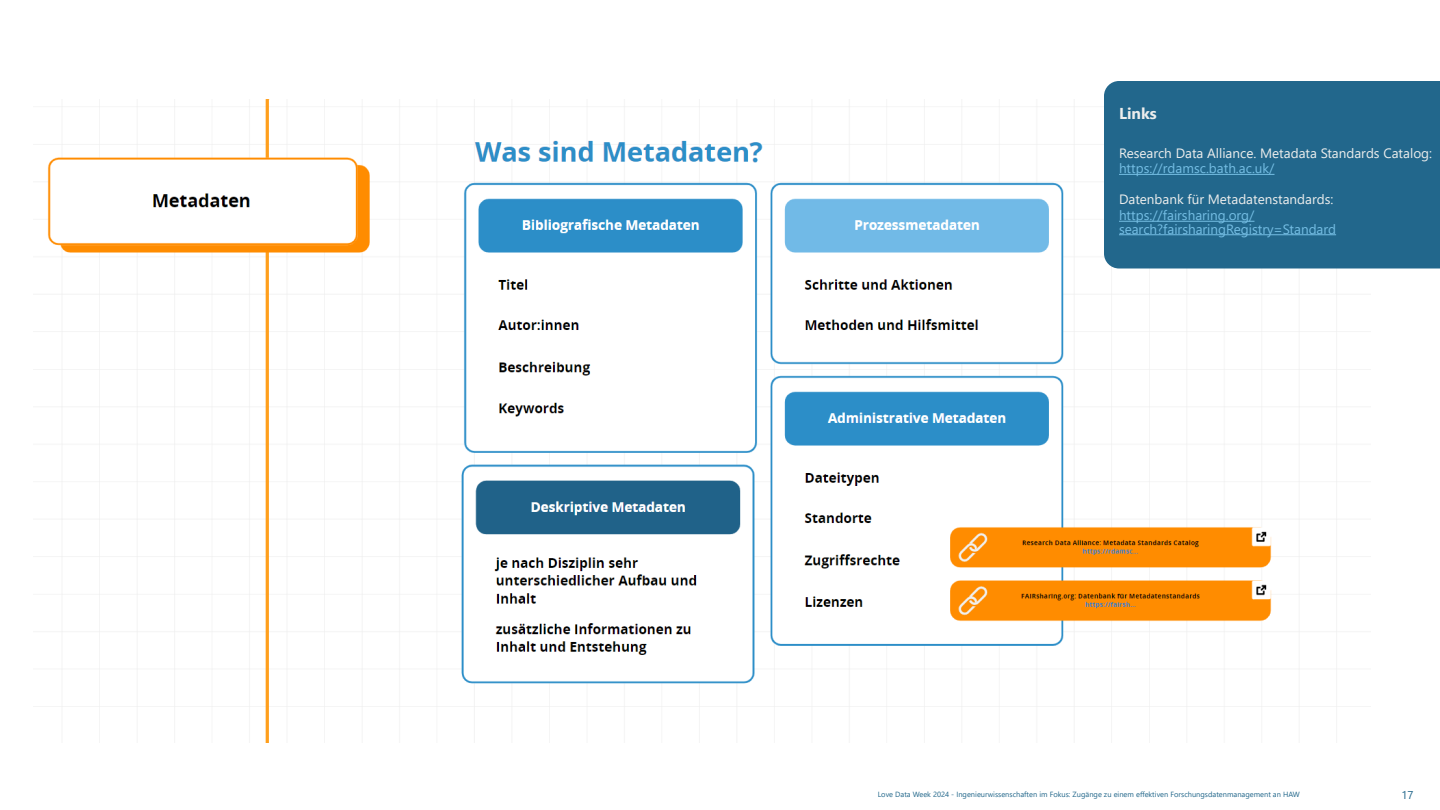
<style>
.page{position:relative;width:1440px;height:810px;background:#fff}
.page>*{position:absolute;margin:0;border:0;box-sizing:border-box;transform-origin:0 0}
.t1{font:700 15.75px "Segoe UI";color:#edeeed}
.t2{font:13.5px/13.5px "Segoe UI";color:#75bee4}
.t3{font:13.5px "Segoe UI";color:#edeeed}
.t4{font:11.25px "Segoe UI";color:#21668a}
.t5{font:7.5px "Segoe UI";color:#21668a}
</style>
<div class="page">
<img style="left:47px;top:100px;width:1324px;height:643px">
<div style="left:1104px;top:81px;width:336px;height:187px;background:#22678c"></div>
<hr style="left:1119px;top:174px;width:156px;height:1px;background:#75bee4">
<hr style="left:1119px;top:221px;width:135px;height:1px;background:#75bee4">
<hr style="left:1119px;top:234px;width:217px;height:1px;background:#75bee4">
<h1 class="t1" style="left:1119px;top:99px;width:39px">Links</h1>
<h2 class="t3" style="left:1119px;top:140px;width:315px">Research Data Alliance. Metadata Standards Catalog:</h2>
<h2 class="t2" style="left:1119px;top:160px;width:157px">https://rdamsc.bath.ac.uk/</h2>
<h2 class="t3" style="left:1119px;top:187px;width:216px">Datenbank für Metadatenstandards:</h2>
<h2 class="t2" style="left:1119px;top:207px;width:219px">https://fairsharing.org/ search?fairsharingRegistry=Standard</h2>
<p class="t5" style="left:878px;top:788px;width:423px">Love Data Week 2024 - Ingenieurwissenschaften im Fokus: Zugänge zu einem effektiven Forschungsdatenmanagement an HAW</p>
<h3 class="t4" style="left:1401px;top:784px;width:14px">17</h3>
</div>
